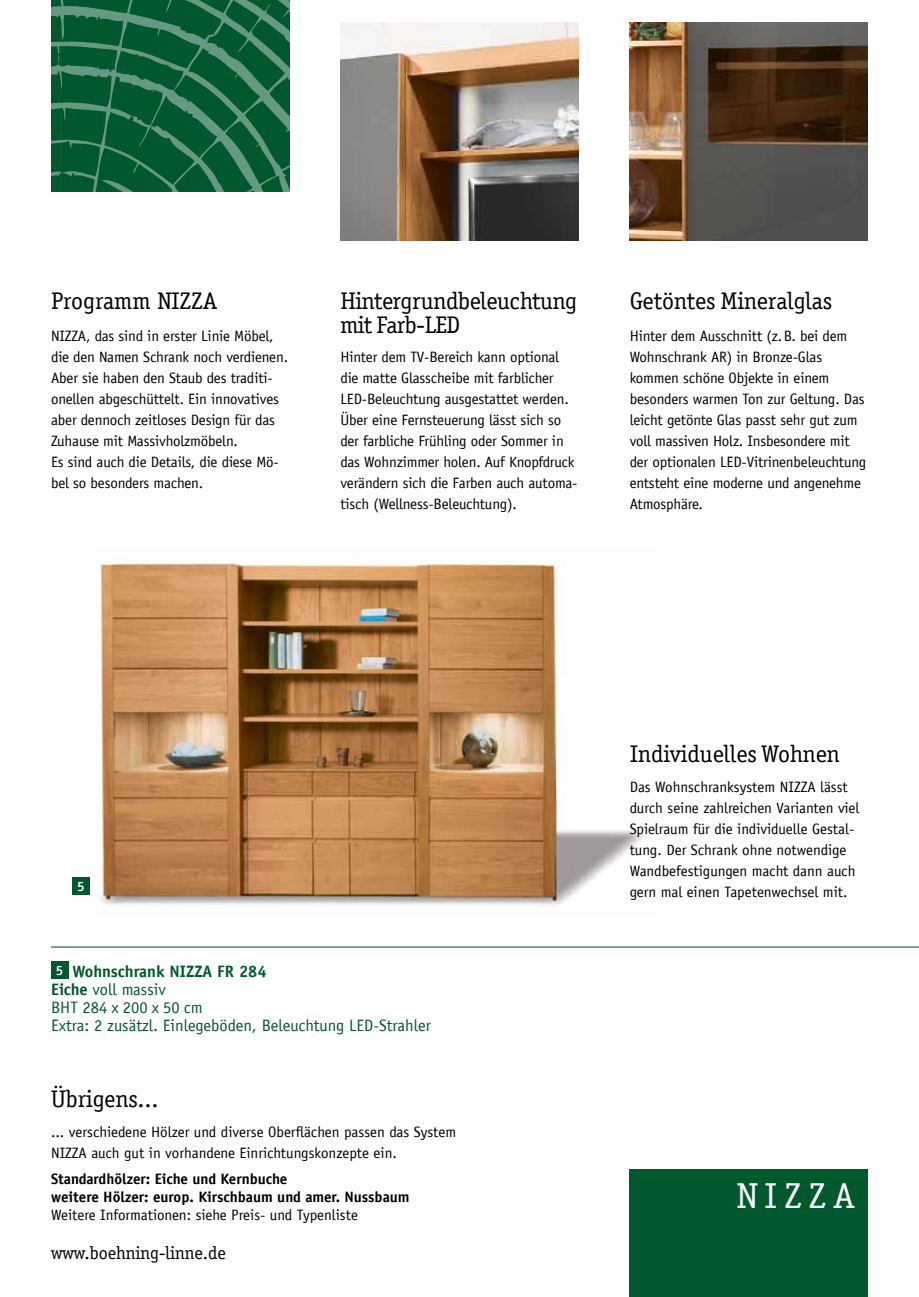
<style>
.page{position:relative;width:919px;height:1297px;background:#fff}
.page>*{position:absolute;margin:0;border:0;box-sizing:border-box;transform-origin:0 0}
.t1{font:36px "Officina Serif LT";color:#fff}
.t2{font:24px/24px "Officina Ser ITC";color:#000}
.t3{font:24px "Officina Serif LT";color:#000}
.t4{font:18px "Officina Ser ITC";color:#000}
.t5{font:16.5px/18px "Officina Sans LT";color:#00582d}
.t6{font:15px/21px "Officina Sans LT";letter-spacing:-.01em;color:#000}
.t7{font:700 15px/18px "Officina Sans LT";color:#000}
.t8{font:700 13.5px "Officina Sans LT";color:#fff}
.s1{font-weight:700;font-size:13.5px;color:#fff}
.s2{font-weight:700}
</style>
<div class="page">
<img style="left:98px;top:556px;width:547px;height:351px">
<svg style="left:51px;top:0;width:238px;height:191px"></svg>
<div style="left:629px;top:1169px;width:238px;height:128px;background:#00582d"></div>
<img style="left:629px;top:23px;width:238px;height:217px">
<img style="left:340px;top:23px;width:238px;height:217px">
<div style="left:72px;top:877px;width:17px;height:17px;background:#00582d"></div>
<hr style="left:51px;top:946px;width:867px;height:1px;background:#00582d">
<div style="left:51px;top:962px;width:17px;height:17px;background:#00582d"></div>
<h2 class="t3" style="left:51px;top:286px;width:133px">Programm NIZZA</h2>
<p class="t6" style="left:51px;top:325px;width:238px">NIZZA, das sind in erster Linie Möbel, die den Namen Schrank noch verdienen.<br>Aber sie haben den Staub des traditi&shy;onellen abgeschüttelt. Ein innovatives aber dennoch zeitloses Design für das Zuhause mit Massivholzmöbeln.<br>Es sind auch die Details, die diese Mö&shy;bel so besonders machen.</p>
<h2 class="t2" style="left:340px;top:288px;width:238px">Hintergrundbeleuchtung mit Farb-LED</h2>
<p class="t6" style="left:340px;top:346px;width:239px">Hinter dem TV-Bereich kann optional die matte Glasscheibe mit farblicher LED-Beleuchtung ausgestattet werden.<br>Über eine Fernsteuerung lässt sich so der farbliche Frühling oder Sommer in das Wohnzimmer holen. Auf Knopfdruck verändern sich die Farben auch automa&shy;tisch (Wellness-Beleuchtung).</p>
<h2 class="t2" style="left:629px;top:288px;width:204px">Getöntes Mineralglas</h2>
<p class="t6" style="left:629px;top:325px;width:238px">Hinter dem Ausschnitt (z.B. bei dem Wohnschrank AR) in Bronze-Glas kommen schöne Objekte in einem besonders warmen Ton zur Geltung. Das leicht getönte Glas passt sehr gut zum voll massiven Holz. Insbesondere mit der optionalen LED-Vitrinenbeleuchtung entsteht eine moderne und angenehme Atmosphäre.</p>
<p class="t8" style="left:77px;top:878px;width:9px">5</p>
<p class="t5" style="left:51px;top:963px;width:381px"><span class="s1">5</span> <span class="s2">Wohnschrank NIZZA FR 284<br>Eiche</span> voll massiv<br>BHT 284 x 200 x 50 cm<br>Extra: 2 zusätzl. Einlegeböden, Beleuchtung LED-Strahler</p>
<h2 class="t3" style="left:51px;top:1085px;width:109px">Übrigens...</h2>
<p class="t6" style="left:51px;top:1121px;width:407px">... verschiedene Hölzer und diverse Oberflächen passen das System<br>NIZZA auch gut in vorhandene Einrichtungskonzepte ein.</p>
<p class="t7" style="left:51px;top:1170px;width:360px">Standardhölzer: Eiche und Kernbuche<br>weitere Hölzer: europ. Kirschbaum und amer. Nussbaum</p>
<p class="t6" style="left:51px;top:1205px;width:308px">Weitere Informationen: siehe Preis- und Typenliste</p>
<p class="t4" style="left:51px;top:1242px;width:176px">www.boehning-linne.de</p>
<h2 class="t2" style="left:629px;top:742px;width:212px">Individuelles Wohnen</h2>
<p class="t6" style="left:629px;top:776px;width:231px">Das Wohnschranksystem NIZZA lässt durch seine zahlreichen Varianten viel Spielraum für die individuelle Gestal&shy;tung. Der Schrank ohne notwendige Wandbefestigungen macht dann auch gern mal einen Tapetenwechsel mit.</p>
<h1 class="t1" style="left:737px;top:1175px;width:52px">NIZZA</h1>
</div>
